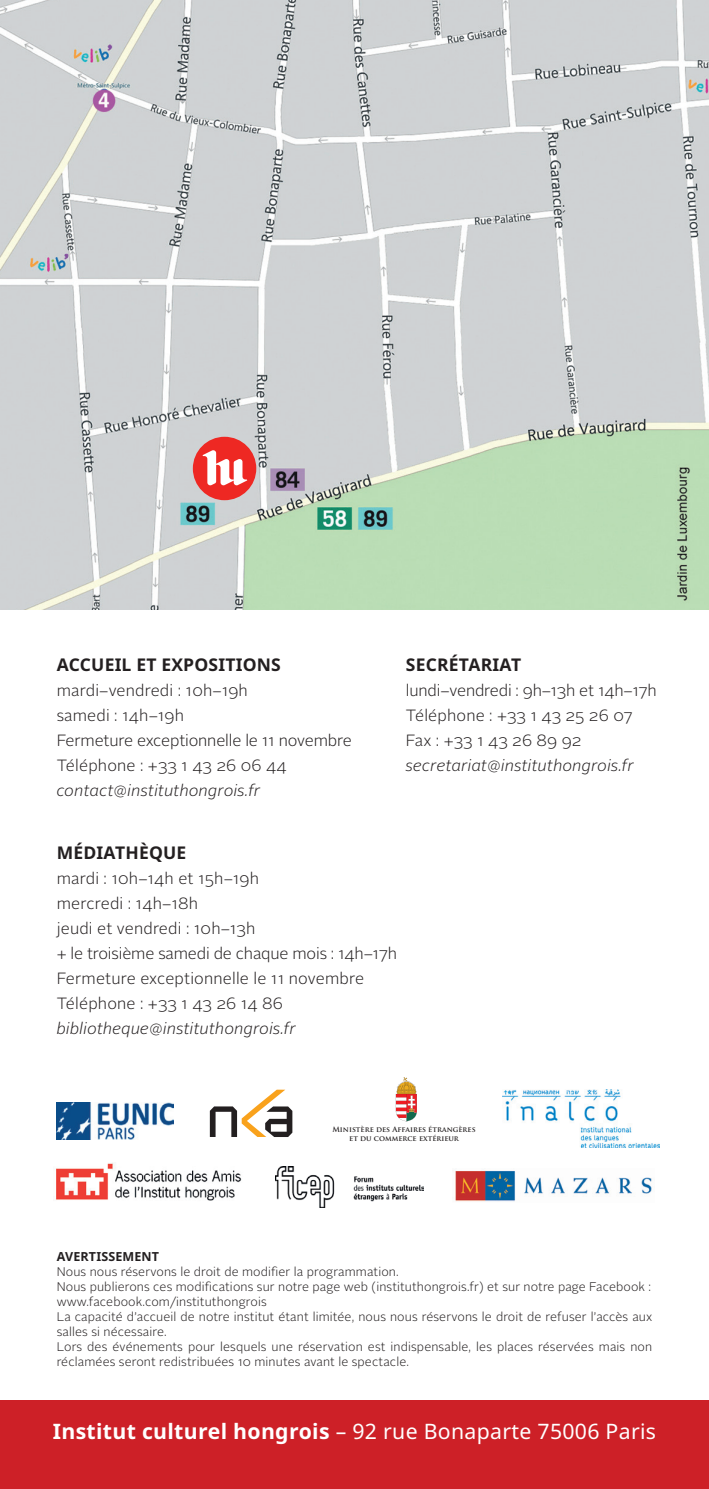
<style>
.page{position:relative;width:709px;height:1489px;background:#fff}
.page>*{position:absolute;margin:0;border:0;box-sizing:border-box;transform-origin:0 0}
.t1{font:21.25px "Noto Sans";letter-spacing:.015em;color:#fff}
.t2{font:700 17.5px "Noto Sans";letter-spacing:.01em;color:#231f20}
.t3{font:300 16.25px/25px "Alright Sans";letter-spacing:.005em;color:#231f20}
.t4{font:italic 300 16.25px "Alright Sans";letter-spacing:.01em;color:#231f20}
.t5{font:300 12.5px/15px "Alright Sans";letter-spacing:.01em;color:#231f20}
.t6{font:700 12.5px "Noto Sans";color:#231f20}
.t7{font:700 7.25px/8.8px "Trajan Pro";color:#231f20;text-align:center}
.s1{font-weight:700}
</style>
<div class="page">
<div style="left:0;top:1400px;width:709px;height:88px;background:#cd2027"></div>
<img style="left:0;top:0;width:709px;height:609px">
<div style="left:193px;top:437px;width:63px;height:63px;background:#ee2823;border-radius:50%"></div>
<svg style="left:202px;top:450px;width:45px;height:36px"></svg>
<img style="left:56px;top:1163px;width:186px;height:38px">
<img style="left:57px;top:1102px;width:116px;height:37px">
<img style="left:275px;top:1166px;width:148px;height:40px">
<img style="left:503px;top:1089px;width:156px;height:58px">
<svg style="left:396px;top:1077px;width:21px;height:44px"></svg>
<img style="left:455px;top:1170px;width:197px;height:32px">
<svg style="left:210px;top:1089px;width:82px;height:47px"></svg>
<h2 class="t2" style="left:57px;top:652px;width:117px">ACCUEIL ET EXPOS</h2>
<h2 class="t2" style="left:218px;top:652px;width:38px">ITIONS</h2>
<h3 class="t3" style="left:57px;top:678px;width:297px">mardi–vendredi : 10h–19h<br>samedi : 14h–19h<br>Fermeture exceptionnelle le 11 novembre<br>Téléphone : +33 1 43 26 06 44</h3>
<h3 class="t4" style="left:57px;top:779px;width:205px">contact@instituthongrois.fr</h3>
<h2 class="t2" style="left:406px;top:652px;width:43px">SECRÉTAR</h2>
<h2 class="t2" style="left:492px;top:652px;width:19px">IAT</h2>
<h3 class="t3" style="left:406px;top:678px;width:252px">lundi–vendredi : 9h–13h et 14h–17h<br>Téléphone : +33 1 43 25 26 07<br>Fax : +33 1 43 26 89 92</h3>
<h3 class="t4" style="left:406px;top:754px;width:230px">secretariat@instituthongrois.fr</h3>
<h2 class="t2" style="left:57px;top:839px;width:14px">MÉD</h2>
<h2 class="t2" style="left:96px;top:839px;width:20px">IATH</h2>
<h2 class="t2" style="left:139px;top:839px;width:23px">ÈQUE</h2>
<h3 class="t3" style="left:57px;top:865px;width:342px">mardi : 10h–14h et 15h–19h<br>mercredi : 14h–18h<br>jeudi et vendredi : 10h–13h<br>+ le troisième samedi de chaque mois : 14h–17h<br>Fermeture exceptionnelle le 11 novembre<br>Téléphone : +33 1 43 26 14 86</h3>
<h3 class="t4" style="left:57px;top:1017px;width:241px">bibliotheque@instituthongrois.fr</h3>
<p class="t7" style="left:332px;top:1125px;width:145px">MinistÈre des Affaires étrangÈres et du commerce extérieur</p>
<p class="t6" style="left:57px;top:1247px;width:9px">AVERT</p>
<p class="t6" style="left:96px;top:1247px;width:15px">ISSEMENT</p>
<p class="t5" style="left:57px;top:1264px;width:597px">Nous nous réservons le droit de modifier la programmation.<br>Nous publierons ces modifications sur notre page web (instituthongrois.fr) et sur notre page Facebook : www.facebook.com/instituthongrois<br>La capacité d’accueil de notre institut étant limitée, nous nous réservons le droit de refuser l’accès aux salles si nécessaire.<br>Lors des événements pour lesquels une réservation est indispensable, les places réservées mais non réclamées seront redistribuées 10 minutes avant le spectacle.</p>
<h1 class="t1" style="left:53px;top:1415px;width:604px"><span class="s1">Institut culturel hongrois</span> – 92 rue Bonaparte 75006 Paris</h1>
</div>
